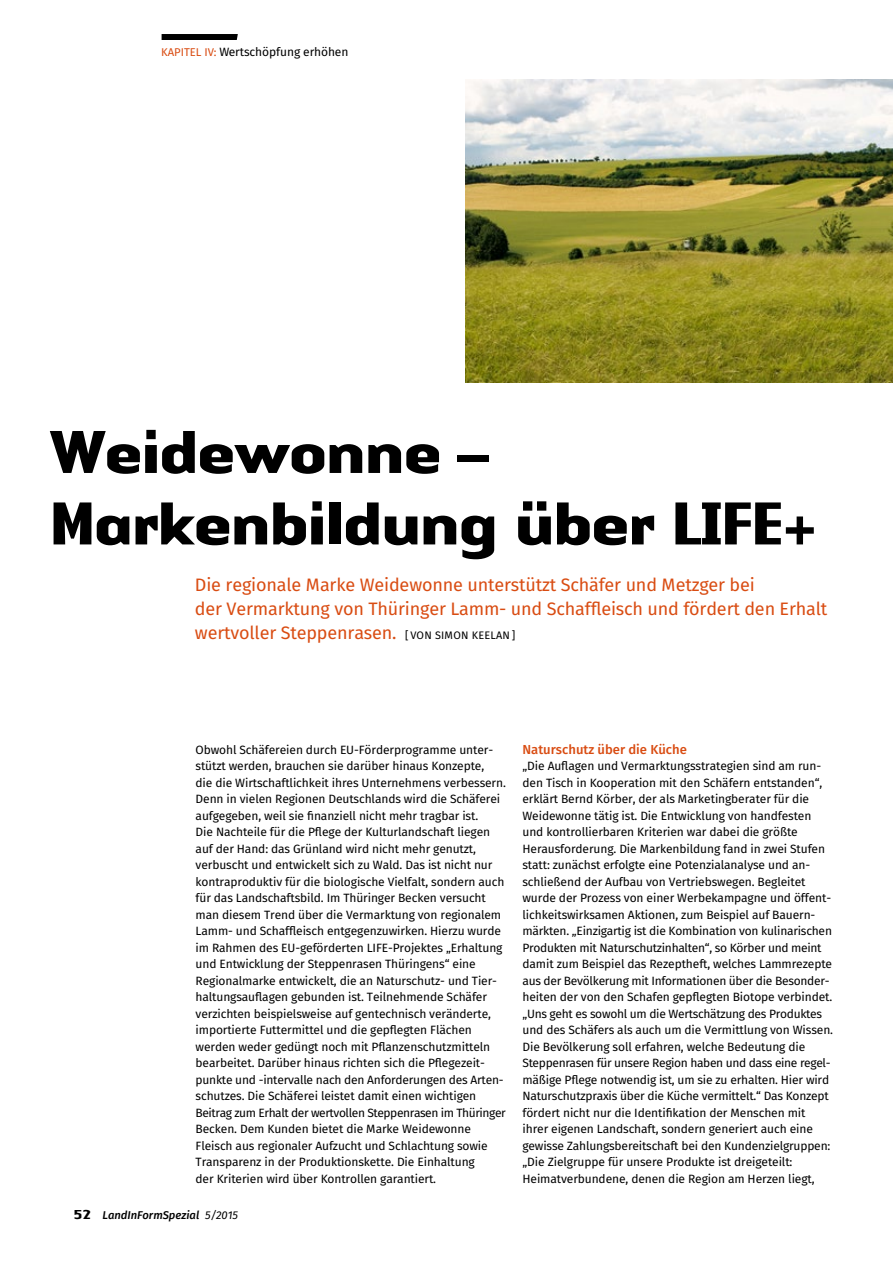
<style>
.page{position:relative;width:893px;height:1263px;background:#fff}
.page>*{position:absolute;margin:0;border:0;box-sizing:border-box;transform-origin:0 0}
.t1{font:700 62.85px/71.4px "Authentic Sans Std";letter-spacing:-.05em;color:#000}
.t2{font:18px/24px "Fira Sans";letter-spacing:-.01em;color:#d94c12}
.t3{font:500 13.05px "Fira Sans";color:#d94c12}
.t4{font:12px/16.5px "Fira Sans";letter-spacing:-.01em;color:#000}
.t5{font:italic 500 11.25px "Fira Sans";color:#000}
.s1{font-size:11.25px;color:#d94c12}
.s2{font-size:10.8px;color:#000}
.s3{font-family:"Authentic Sans Std";font-weight:700;font-style:normal;font-size:13.5px}
.s4{font-weight:400}
</style>
<div class="page">
<svg style="left:161px;top:34px;width:77px;height:6px"></svg>
<img style="left:465px;top:80px;width:428px;height:303px">
<p class="t4" style="left:161px;top:45px;width:189px"><span class="s1">KAPITEL IV:</span> Wertschöpfung erhöhen</p>
<h1 class="t1" style="left:49px;top:414px;width:770px">Weidewonne –<br>Markenbildung über LIFE+</h1>
<h2 class="t2" style="left:195px;top:574px;width:634px">Die regionale Marke Weidewonne unterstützt Schäfer und Metzger bei<br>der Vermarktung von Thüringer Lamm- und Schaffleisch und fördert den Erhalt wertvoller Steppenrasen. <span class="s2">[ VON SIMON KEELAN ]</span></h2>
<p class="t4" style="left:196px;top:742px;width:312px">Obwohl Schäfereien durch EU-Förderprogramme unter&shy;stützt werden, brauchen sie darüber hinaus Konzepte,<br>die die Wirtschaftlichkeit ihres Unternehmens verbessern.<br>Denn in vielen Regionen Deutschlands wird die Schäferei aufgegeben, weil sie finanziell nicht mehr tragbar ist.<br>Die Nachteile für die Pflege der Kulturlandschaft liegen auf der Hand: das Grünland wird nicht mehr genutzt, verbuscht und entwickelt sich zu Wald. Das ist nicht nur kontraproduktiv für die biologische Vielfalt, sondern auch für das Landschaftsbild. Im Thüringer Becken versucht man diesem Trend über die Vermarktung von regionalem Lamm- und Schaffleisch entgegenzuwirken. Hierzu wurde im Rahmen des EU-geförderten LIFE-Projektes „Erhaltung und Entwicklung der Steppenrasen Thüringens“ eine Regionalmarke entwickelt, die an Naturschutz- und Tier&shy;haltungsauflagen gebunden ist. Teilnehmende Schäfer verzichten beispielsweise auf gentechnisch veränderte, importierte Futtermittel und die gepflegten Flächen werden weder gedüngt noch mit Pflanzenschutzmitteln bearbeitet. Darüber hinaus richten sich die Pflegezeit&shy;punkte und -intervalle nach den Anforderungen des Arten&shy;schutzes. Die Schäferei leistet damit einen wichtigen Beitrag zum Erhalt der wertvollen Steppenrasen im Thüringer Becken. Dem Kunden bietet die Marke Weidewonne Fleisch aus regionaler Aufzucht und Schlachtung sowie Transparenz in der Produktionskette. Die Einhaltung<br>der Kriterien wird über Kontrollen garantiert.</p>
<p class="t3" style="left:522px;top:740px;width:166px">Naturschutz über die Küche</p>
<p class="t4" style="left:522px;top:758px;width:312px">„Die Auflagen und Vermarktungsstrategien sind am run&shy;den Tisch in Kooperation mit den Schäfern entstanden“, erklärt Bernd Körber, der als Marketingberater für die Weidewonne tätig ist. Die Entwicklung von handfesten und kontrollierbaren Kriterien war dabei die größte Herausforderung. Die Markenbildung fand in zwei Stufen statt: zunächst erfolgte eine Potenzialanalyse und an&shy;schließend der Aufbau von Vertriebswegen. Begleitet wurde der Prozess von einer Werbekampagne und öffent&shy;lichkeitswirksamen Aktionen, zum Beispiel auf Bauern&shy;märkten. „Einzigartig ist die Kombination von kulinarischen Produkten mit Naturschutzinhalten“, so Körber und meint damit zum Beispiel das Rezeptheft, welches Lammrezepte aus der Bevölkerung mit Informationen über die Besonder&shy;heiten der von den Schafen gepflegten Biotope verbindet. „Uns geht es sowohl um die Wertschätzung des Produktes und des Schäfers als auch um die Vermittlung von Wissen.<br>Die Bevölkerung soll erfahren, welche Bedeutung die Steppenrasen für unsere Region haben und dass eine regel&shy;mäßige Pflege notwendig ist, um sie zu erhalten. Hier wird Naturschutzpraxis über die Küche vermittelt.“ Das Konzept fördert nicht nur die Identifikation der Menschen mit ihrer eigenen Landschaft, sondern generiert auch eine gewisse Zahlungsbereitschaft bei den Kundenzielgruppen: „Die Zielgruppe für unsere Produkte ist dreigeteilt:<br>Heimatverbundene, denen die Region am Herzen liegt,</p>
<p class="t5" style="left:74px;top:1207px;width:166px"><span class="s3">52</span> LandInFormSpezial <span class="s4">5/2015</span></p>
</div>
